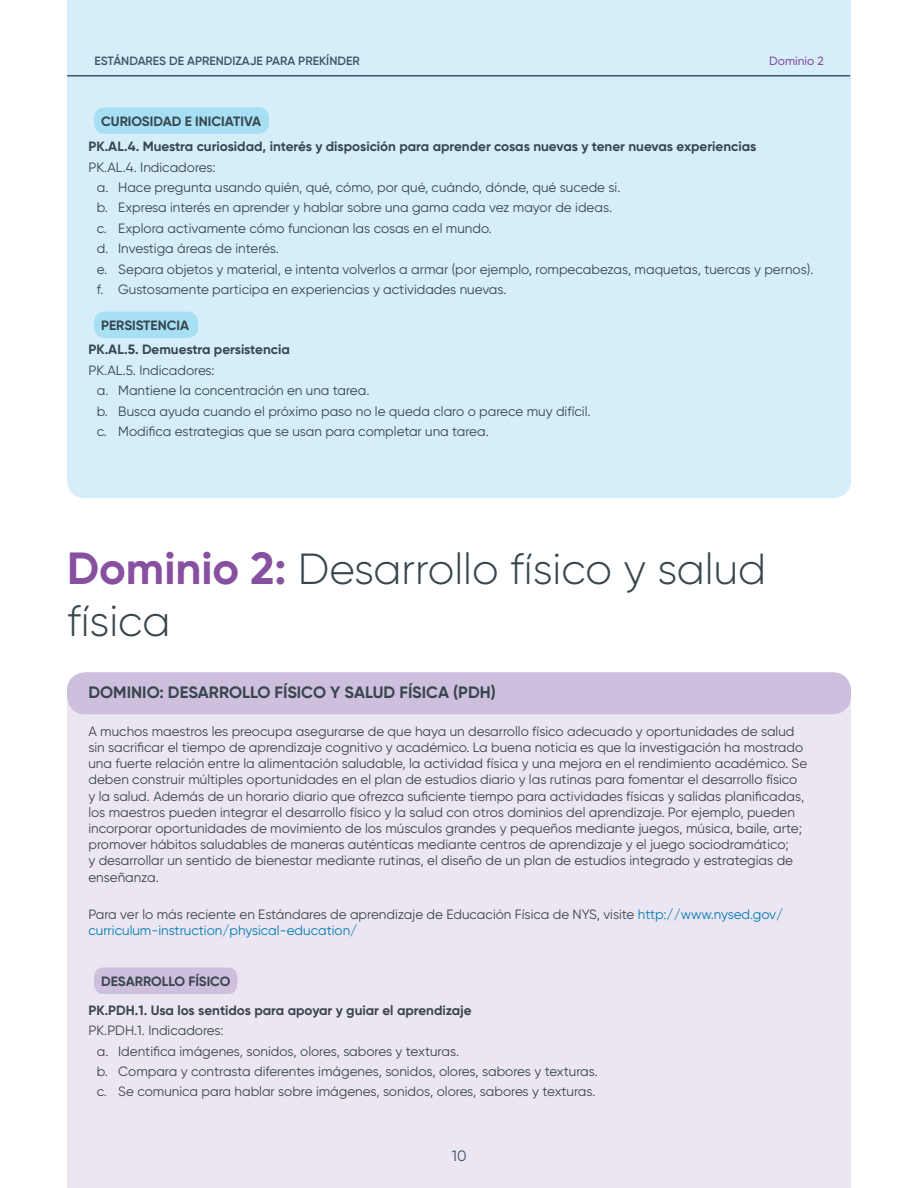
<style>
.page{position:relative;width:918px;height:1188px;background:#fff}
.page>*{position:absolute;margin:0;border:0;box-sizing:border-box;transform-origin:0 0}
.标题2{font:300 43.5px/52.2px "Gilroy";color:#38464e}
.加粗1{font:700 16.5px "Gilroy";color:#38464e}
.t1{font:15px "Gilroy";color:#3d5467}
.框正文不缩{font:13.5px/16.2px "Gilroy";color:#38464e}
.框缩进二{font:13.5px "Gilroy";color:#38464e}
.框加粗三{font:700 13.5px "Gilroy";color:#38464e}
.框正文3{font:13.5px "Gilroy";color:#38464e}
.框加粗2{font:700 13.5px "Gilroy";color:#38464e}
.t2{font:600 12px "Gilroy";color:#3d5467}
.t3{font:500 12px "Gilroy";color:#8850a0}
.s1{font-weight:700;font-size:45px;color:#8750a0}
.s2{color:#007cb4}
</style>
<div class="page">
<div style="left:67px;top:714px;width:784px;height:474px;background:#ece6f2"></div>
<div style="left:67px;top:673px;width:784px;height:41px;background:#cfbfde"></div>
<div style="left:94px;top:968px;width:143px;height:25px;background:#cfbfde"></div>
<div style="left:67px;top:0;width:784px;height:498px;background:#d5eef9"></div>
<div style="left:94px;top:108px;width:175px;height:25px;background:#a7dff4"></div>
<div style="left:94px;top:312px;width:104px;height:26px;background:#a7dff4"></div>
<hr style="left:67px;top:75px;width:783px;height:2px;background:#3d5466">
<p class="t2" style="left:95px;top:53px;width:267px">ESTÁNDARES DE APRENDIZAJE PARA PREKÍNDER</p>
<p class="t3" style="left:769px;top:53px;width:56px">Dominio 2</p>
<p class="框加粗2" style="left:101px;top:113px;width:162px">CURIOSIDAD E INICIATIVA</p>
<p class="框加粗三" style="left:88px;top:138px;width:669px">PK.AL.4. Muestra curiosidad, interés y disposición para aprender cosas nuevas y tener nuevas experiencias</p>
<p class="框正文3" style="left:88px;top:159px;width:129px">PK.AL.4. Indicadores:</p>
<p class="框缩进二" style="left:97px;top:179px;width:525px">a. Hace pregunta usando quién, qué, cómo, por qué, cuándo, dónde, qué sucede si.</p>
<p class="框缩进二" style="left:97px;top:200px;width:517px">b. Expresa interés en aprender y hablar sobre una gama cada vez mayor de ideas.</p>
<p class="框缩进二" style="left:97px;top:220px;width:396px">c. Explora activamente cómo funcionan las cosas en el mundo.</p>
<p class="框缩进二" style="left:97px;top:240px;width:183px">d. Investiga áreas de interés.</p>
<p class="框缩进二" style="left:97px;top:261px;width:718px">e. Separa objetos y material, e intenta volverlos a armar (por ejemplo, rompecabezas, maquetas, tuercas y pernos).</p>
<p class="框缩进二" style="left:97px;top:281px;width:411px">f. Gustosamente participa en experiencias y actividades nuevas.</p>
<p class="框加粗2" style="left:101px;top:317px;width:89px">PERSISTENCIA</p>
<p class="框加粗三" style="left:88px;top:341px;width:203px">PK.AL.5. Demuestra persistencia</p>
<p class="框正文3" style="left:88px;top:362px;width:128px">PK.AL.5. Indicadores:</p>
<p class="框缩进二" style="left:97px;top:382px;width:274px">a. Mantiene la concentración en una tarea.</p>
<p class="框缩进二" style="left:97px;top:403px;width:495px">b. Busca ayuda cuando el próximo paso no le queda claro o parece muy difícil.</p>
<p class="框缩进二" style="left:97px;top:423px;width:393px">c. Modifica estrategias que se usan para completar una tarea.</p>
<p class="标题2" style="left:67px;top:542px;width:701px"><span class="s1">Dominio 2:</span> Desarrollo físico y salud física</p>
<p class="加粗1" style="left:88px;top:682px;width:409px">DOMINIO: DESARROLLO FÍSICO Y SALUD FÍSICA (PDH)</p>
<p class="框正文不缩" style="left:88px;top:723px;width:720px">A muchos maestros les preocupa asegurarse de que haya un desarrollo físico adecuado y oportunidades de salud sin sacrificar el tiempo de aprendizaje cognitivo y académico. La buena noticia es que la investigación ha mostrado una fuerte relación entre la alimentación saludable, la actividad física y una mejora en el rendimiento académico. Se deben construir múltiples oportunidades en el plan de estudios diario y las rutinas para fomentar el desarrollo físico y la salud. Además de un horario diario que ofrezca suficiente tiempo para actividades físicas y salidas planificadas, los maestros pueden integrar el desarrollo físico y la salud con otros dominios del aprendizaje. Por ejemplo, pueden incorporar oportunidades de movimiento de los músculos grandes y pequeños mediante juegos, música, baile, arte; promover hábitos saludables de maneras auténticas mediante centros de aprendizaje y el juego sociodramático;<br>y desarrollar un sentido de bienestar mediante rutinas, el diseño de un plan de estudios integrado y estrategias de enseñanza.</p>
<p class="框正文不缩" style="left:88px;top:906px;width:696px">Para ver lo más reciente en Estándares de aprendizaje de Educación Física de NYS, visite <span class="s2">http://www.nysed.gov/ curriculum-instruction/physical-education/</span></p>
<p class="框加粗2" style="left:101px;top:973px;width:131px">DESARROLLO FÍSICO</p>
<p class="框加粗三" style="left:88px;top:1001px;width:385px">PK.PDH.1. Usa los sentidos para apoyar y guiar el aprendizaje</p>
<p class="框正文3" style="left:88px;top:1022px;width:137px">PK.PDH.1. Indicadores:</p>
<p class="框缩进二" style="left:97px;top:1043px;width:364px">a. Identifica imágenes, sonidos, olores, sabores y texturas.</p>
<p class="框缩进二" style="left:97px;top:1063px;width:503px">b. Compara y contrasta diferentes imágenes, sonidos, olores, sabores y texturas.</p>
<p class="框缩进二" style="left:97px;top:1083px;width:500px">c. Se comunica para hablar sobre imágenes, sonidos, olores, sabores y texturas.</p>
<p class="t1" style="left:452px;top:1147px;width:16px">10</p>
</div>
